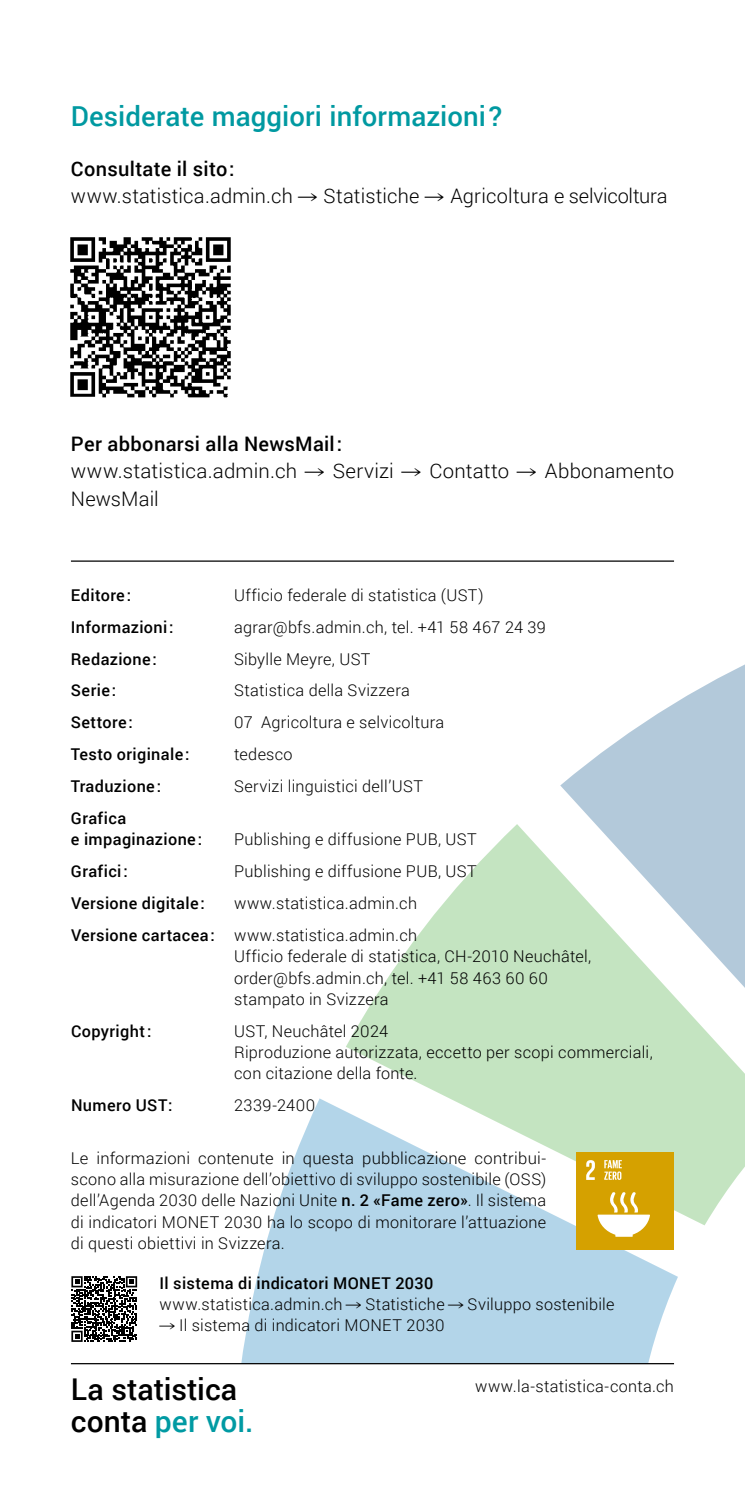
<style>
.page{position:relative;width:745px;height:1489px;background:#fff}
.page>*{position:absolute;margin:0;border:0;box-sizing:border-box;transform-origin:0 0}
.t1{font:500 30px/32.5px "Roboto";color:#000}
.Untertitel_1_farbig{font:500 27.5px "Roboto";letter-spacing:.005em;color:#0099a1}
.Grundtext_I{font:300 20px "Roboto";letter-spacing:.01em;color:#000}
.Grundtext_D{font:500 20px "Roboto";letter-spacing:.015em;color:#000}
.Untertitel_4_fett_klein{font:500 20px "Roboto";letter-spacing:.015em;color:#000}
.t2{font:300 16.25px/21.2px "Roboto";letter-spacing:.015em;color:#000}
.t3{font:500 16.25px/21.2px "Roboto";letter-spacing:.025em;color:#000}
.s1{font-weight:500}
.s2{font-weight:300}
.s3{color:#009aa3}
</style>
<div class="page">
<svg style="left:744px;top:664px;width:1px;height:324px"></svg>
<svg style="left:346px;top:824px;width:398px;height:401px;fill:#c4e4c1"></svg>
<svg style="left:241px;top:1098px;width:436px;height:264px;fill:#b3d5e9"></svg>
<svg style="left:560px;top:665px;width:184px;height:416px"></svg>
<hr style="left:71px;top:560px;width:602px;height:1px;background:#000">
<hr style="left:71px;top:1362px;width:602px;height:2px;background:#000">
<svg style="left:71px;top:1276px;width:66px;height:65px"></svg>
<div style="left:576px;top:1152px;width:97px;height:97px;background:#d5a100"></div>
<svg style="left:586px;top:1160px;width:8px;height:19px"></svg>
<svg style="left:597px;top:1192px;width:52px;height:44px"></svg>
<svg style="left:604px;top:1160px;width:17px;height:19px"></svg>
<img style="left:70px;top:237px;width:161px;height:161px">
<svg style="left:346px;top:1301px;width:15px;height:6px"></svg>
<svg style="left:447px;top:1301px;width:16px;height:6px"></svg>
<h3 class="Untertitel_1_farbig" style="left:71px;top:97px;width:432px">Desiderate maggiori informazioni?</h3>
<h5 class="Untertitel_4_fett_klein" style="left:71px;top:154px;width:165px">Consultate il sito:</h5>
<p class="Grundtext_I" style="left:71px;top:182px;width:223px">www.statistica.admin.ch</p>
<p class="Grundtext_I" style="left:323px;top:182px;width:97px">Statistiche</p>
<p class="Grundtext_I" style="left:450px;top:182px;width:218px">Agricoltura e selvicoltura</p>
<p class="Grundtext_D" style="left:71px;top:429px;width:273px">Per abbonarsi alla NewsMail:</p>
<p class="Grundtext_I" style="left:71px;top:457px;width:228px">www.statistica.admin.ch</p>
<p class="Grundtext_I" style="left:332px;top:457px;width:62px">Servizi</p>
<p class="Grundtext_I" style="left:429px;top:457px;width:81px">Contatto</p>
<p class="Grundtext_I" style="left:544px;top:457px;width:131px">Abbonamento</p>
<p class="Grundtext_I" style="left:71px;top:485px;width:89px">NewsMail</p>
<p class="t3" style="left:71px;top:583px;width:62px">Editore:</p>
<p class="t2" style="left:234px;top:583px;width:251px">Ufficio federale di statistica (UST)</p>
<p class="t3" style="left:71px;top:615px;width:104px">Informazioni:</p>
<p class="t2" style="left:234px;top:615px;width:313px">agrar@bfs.admin.ch, tel. +41 58 467 24 39</p>
<p class="t3" style="left:71px;top:647px;width:87px">Redazione:</p>
<p class="t2" style="left:234px;top:647px;width:138px">Sibylle Meyre, UST</p>
<p class="t3" style="left:71px;top:679px;width:47px">Serie:</p>
<p class="t2" style="left:234px;top:679px;width:177px">Statistica della Svizzera</p>
<p class="t3" style="left:71px;top:711px;width:63px">Settore:</p>
<p class="t2" style="left:234px;top:711px;width:211px">07 Agricoltura e selvicoltura</p>
<p class="t3" style="left:71px;top:743px;width:120px">Testo originale:</p>
<p class="t2" style="left:234px;top:743px;width:60px">tedesco</p>
<p class="t3" style="left:71px;top:775px;width:91px">Traduzione:</p>
<p class="t2" style="left:234px;top:775px;width:190px">Servizi linguistici dell’UST</p>
<p class="t3" style="left:71px;top:807px;width:132px">Grafica<br>e impaginazione:</p>
<p class="t2" style="left:234px;top:828px;width:244px">Publishing e diffusione PUB, UST</p>
<p class="t3" style="left:71px;top:860px;width:58px">Grafici:</p>
<p class="t2" style="left:234px;top:860px;width:244px">Publishing e diffusione PUB, UST</p>
<p class="t3" style="left:71px;top:892px;width:135px">Versione digitale:</p>
<p class="t2" style="left:71px;top:886px;width:347px;line-height:32px;text-align:right">www.statistica.admin.ch<br><span class="s1">Versione cartacea:</span> www.statistica.admin.ch</p>
<p class="t2" style="left:234px;top:945px;width:358px">Ufficio federale di statistica, CH-2010 Neuchâtel, order@bfs.admin.ch, tel. +41 58 463 60 60 stampato in Svizzera</p>
<p class="t3" style="left:71px;top:1019px;width:82px">Copyright:</p>
<p class="t2" style="left:234px;top:1019px;width:420px">UST, Neuchâtel 2024<br>Riproduzione autorizzata, eccetto per scopi commerciali, con citazione della fonte.</p>
<p class="t3" style="left:71px;top:1094px;width:103px">Numero UST:</p>
<p class="t2" style="left:234px;top:1094px;width:83px">2339-2400</p>
<p class="t2" style="left:71px;top:1146px;width:476px;text-align:justify">Le informazioni contenute in questa pubblicazione contribui&shy;scono alla misurazione dell’obiettivo di sviluppo sostenibile (OSS) dell’Agenda 2030 delle Nazioni Unite <span class="s1">n. 2 «Fame zero»</span>. Il sistema di indicatori MONET 2030 ha lo scopo di monitorare l’attuazione di questi obiettivi in Svizzera.</p>
<p class="t3" style="left:159px;top:1271px;width:275px">Il sistema di indicatori MONET 2030 <span class="s2">www.statistica.admin.ch</span></p>
<p class="t2" style="left:365px;top:1292px;width:81px">Statistiche</p>
<p class="t2" style="left:467px;top:1292px;width:148px">Sviluppo sostenibile</p>
<p class="t2" style="left:179px;top:1313px;width:267px">Il sistema di indicatori MONET 2030</p>
<p class="t1" style="left:71px;top:1371px;width:184px">La statistica conta <span class="s3">per voi.</span></p>
<p class="t2" style="left:475px;top:1375px;width:200px">www.la-statistica-conta.ch</p>
</div>
